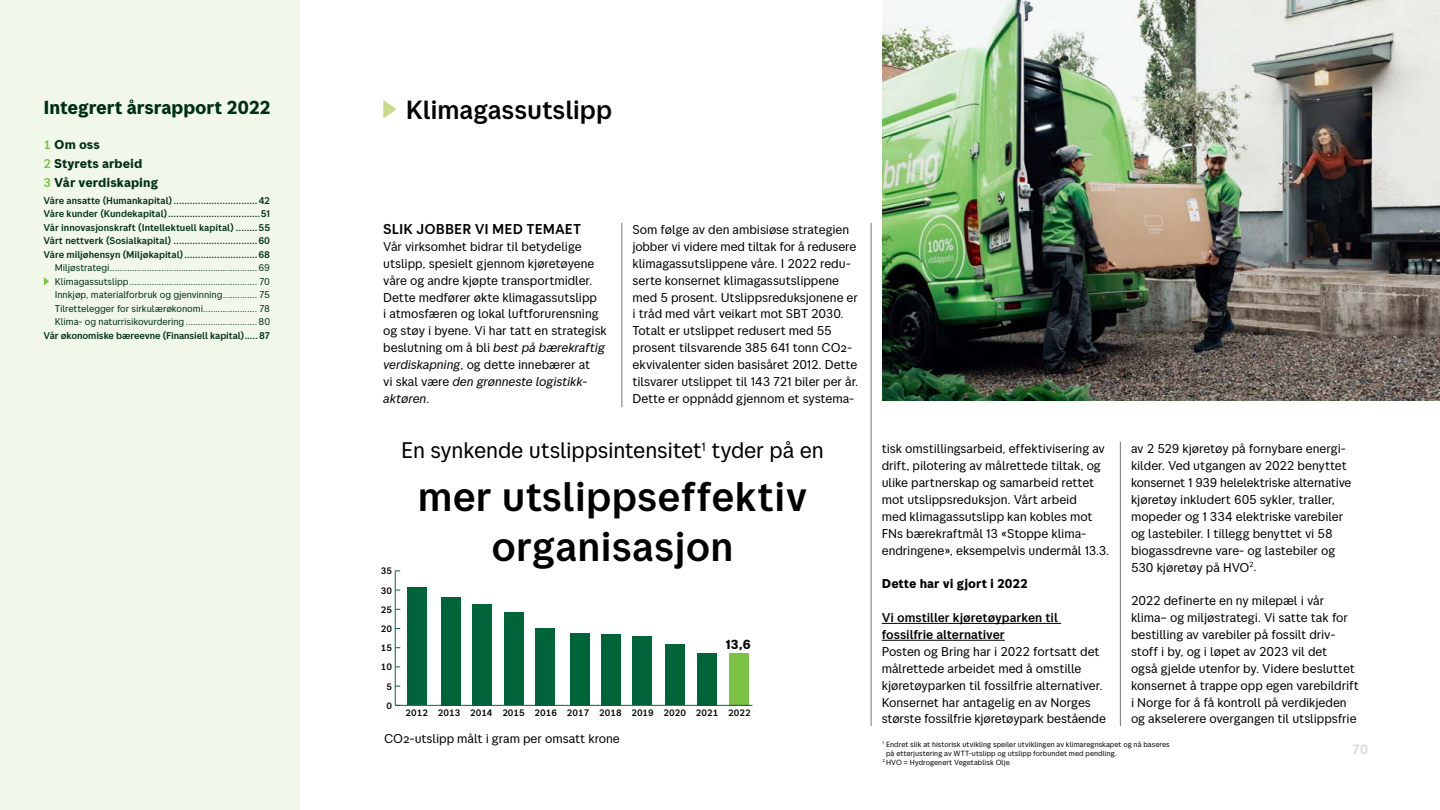
<style>
.page{position:relative;width:1440px;height:810px;background:#fff}
.page>*{position:absolute;margin:0;border:0;box-sizing:border-box;transform-origin:0 0}
.t1{font:500 41.25px/49.5px "Posten Sans";color:#000;text-align:center}
.t2{font:500 26.25px "Posten Sans";letter-spacing:-.01em;color:#000}
.t3{font:22.5px "Posten Sans";letter-spacing:-.01em;color:#000}
.t4{font:700 18.75px "Posten Sans";letter-spacing:-.005em;color:#002f19}
.t5{font:500 14.25px "Posten Sans";letter-spacing:.005em;color:#000}
.t6{font:500 13.5px "Posten Sans";color:#d6d6d6}
.t7{font:700 13.12px "Posten Sans";color:#000}
.t8{font:12.75px/16.9px "Posten Sans";letter-spacing:-.01em;color:#000}
.t9{font:500 12.75px/16.9px "Posten Sans";letter-spacing:-.005em;color:#000}
.t10{font:700 12.75px/18.8px "Posten Sans";color:#002f19}
.t11{font:700 12.75px "Posten Sans";color:#000}
.t12{font:500 9.75px/13.5px "Posten Sans";letter-spacing:-.005em;color:#002f19;text-align:justify}
.t13{font:9.75px/13.5px "Posten Sans";letter-spacing:-.01em;color:#002f19;text-align:justify}
.t14{font:500 9.38px "Posten Sans";color:#000}
.t15{font:7.5px "Posten Sans";letter-spacing:.005em;color:#000}
.s1{font-weight:500;color:#7bc144}
.s2{font-style:italic}
</style>
<div class="page">
<div style="left:0;top:0;width:300px;height:810px;background:#f1f7e9"></div>
<img style="left:882px;top:0;width:558px;height:400px">
<svg style="left:383px;top:100px;width:13px;height:18px"></svg>
<hr style="left:882px;top:623px;width:179px;height:1px;background:#000">
<hr style="left:882px;top:640px;width:123px;height:1px;background:#000">
<hr style="left:622px;top:223px;width:1px;height:184px;background:#767676">
<hr style="left:871px;top:223px;width:1px;height:503px;background:#767676">
<hr style="left:1120px;top:442px;width:1px;height:284px;background:#767676">
<hr style="left:395px;top:571px;width:1px;height:134px;background:#00643a">
<div style="left:407px;top:587px;width:20px;height:118px;background:#00643a"></div>
<div style="left:441px;top:597px;width:20px;height:108px;background:#00643a"></div>
<div style="left:472px;top:604px;width:20px;height:101px;background:#00643a"></div>
<div style="left:504px;top:612px;width:20px;height:93px;background:#00643a"></div>
<div style="left:535px;top:628px;width:20px;height:77px;background:#00643a"></div>
<div style="left:570px;top:633px;width:20px;height:72px;background:#00643a"></div>
<div style="left:601px;top:634px;width:20px;height:71px;background:#00643a"></div>
<div style="left:632px;top:637px;width:20px;height:68px;background:#00643a"></div>
<div style="left:665px;top:645px;width:20px;height:60px;background:#00643a"></div>
<div style="left:697px;top:653px;width:20px;height:52px;background:#00643a"></div>
<div style="left:729px;top:653px;width:20px;height:52px;background:#7bc144"></div>
<hr style="left:395px;top:705px;width:357px;height:1px;background:#00643a">
<svg style="left:44px;top:277px;width:5px;height:8px"></svg>
<h3 class="t4" style="left:43px;top:96px;width:229px">Integrert årsrapport 2022</h3>
<p class="t10" style="left:43px;top:135px;width:116px"><span class="s1">1</span> Om oss<br><span class="s1">2</span> Styrets arbeid<br><span class="s1">3</span> Vår verdiskaping</p>
<p class="t12" style="left:43px;top:194px;width:228px">Våre ansatte (Humankapital)...............................42<br>Våre kunder (Kundekapital)..................................51<br>Vår innovasjonskraft (Intellektuell kapital) ........55<br>Vårt nettverk (Sosialkapital) ...............................60<br>Våre miljøhensyn (Miljøkapital)...........................68</p>
<p class="t13" style="left:55px;top:261px;width:217px">Miljøstrategi............................................................69<br>Klimagassutslipp.................................................... 70<br>Innkjøp, materialforbruk og gjenvinning.............. 75<br>Tilrettelegger for sirkulærøkonomi...................... 78<br>Klima- og naturrisikovurdering .............................80</p>
<p class="t12" style="left:43px;top:329px;width:202px">Vår økonomiske bæreevne (Finansiell kapital)</p>
<p class="t12" style="left:259px;top:329px;width:12px">87</p>
<h2 class="t2" style="left:406px;top:94px;width:208px">Klimagassutslipp</h2>
<p class="t5" style="left:383px;top:220px;width:199px">SLIK JOBBER VI MED TEMAET</p>
<p class="t8" style="left:383px;top:238px;width:225px">Vår virksomhet bidrar til betydelige utslipp, spesielt gjennom kjøretøyene våre og andre kjøpte transportmidler.<br>Dette medfører økte klimagassutslipp<br>i atmosfæren og lokal luftforurensning og støy i byene. Vi har tatt en strategisk beslutning om å bli <span class="s2">best på bærekraftig verdiskapning</span>, og dette innebærer at<br>vi skal være <span class="s2">den grønneste logistikk&shy;aktøren</span>.</p>
<p class="t8" style="left:632px;top:221px;width:227px">Som følge av den ambisiøse strategien jobber vi videre med tiltak for å redusere klimagassutslippene våre. I 2022 redu&shy;serte konsernet klimagassutslippene med 5 prosent. Utslippsreduksjonene er i tråd med vårt veikart mot SBT 2030.<br>Totalt er utslippet redusert med 55 prosent tilsvarende 385 641 tonn CO2- ekvivalenter siden basisåret 2012. Dette tilsvarer utslippet til 143 721 biler per år.<br>Dette er oppnådd gjennom et systema-</p>
<p class="t14" style="left:381px;top:565px;width:13px">35</p>
<p class="t14" style="left:381px;top:585px;width:13px">30</p>
<p class="t14" style="left:381px;top:604px;width:13px">25</p>
<p class="t14" style="left:381px;top:623px;width:13px">20</p>
<p class="t14" style="left:381px;top:642px;width:13px">15</p>
<p class="t14" style="left:381px;top:662px;width:13px">10</p>
<p class="t14" style="left:386px;top:681px;width:7px">5</p>
<p class="t14" style="left:386px;top:700px;width:7px">0</p>
<h3 class="t3" style="left:401px;top:436px;width:424px">En synkende utslippsintensitet<sup>1</sup> tyder på en</h3>
<h1 class="t1" style="left:418px;top:471px;width:391px">mer utslippseffektiv organisasjon</h1>
<p class="t7" style="left:726px;top:637px;width:26px">13,6</p>
<p class="t14" style="left:406px;top:707px;width:347px">2012 2013 2014 2015 2016 2017 2018 2019 2020 2021 2022</p>
<p class="t8" style="left:384px;top:730px;width:237px">CO2-utslipp målt i gram per omsatt krone</p>
<p class="t8" style="left:882px;top:440px;width:229px">tisk omstillingsarbeid, effektivisering av drift, pilotering av målrettede tiltak, og ulike partnerskap og samarbeid rettet mot utslippsreduksjon. Vårt arbeid<br>med klimagassutslipp kan kobles mot FNs bærekraftmål 13 «Stoppe klima&shy;endringene», eksempelvis undermål 13.3.</p>
<p class="t11" style="left:882px;top:576px;width:148px">Dette har vi gjort i 2022</p>
<p class="t9" style="left:882px;top:609px;width:178px">Vi omstiller kjøretøyparken til fossilfrie alternativer</p>
<p class="t8" style="left:882px;top:643px;width:226px">Posten og Bring har i 2022 fortsatt det målrettede arbeidet med å omstille kjøretøyparken til fossilfrie alternativer.<br>Konsernet har antagelig en av Norges største fossilfrie kjøretøypark bestående</p>
<p class="t8" style="left:1131px;top:440px;width:222px">av 2 529 kjøretøy på fornybare energi&shy;kilder. Ved utgangen av 2022 benyttet konsernet 1 939 helelektriske alternative kjøretøy inkludert 605 sykler, traller, mopeder og 1 334 elektriske varebiler og lastebiler. I tillegg benyttet vi 58 biogassdrevne vare- og lastebiler og 530 kjøretøy på HVO<sup>2</sup>.</p>
<p class="t8" style="left:1131px;top:592px;width:229px">2022 definerte en ny milepæl i vår klima– og miljøstrategi. Vi satte tak for bestilling av varebiler på fossilt driv&shy;stoff i by, og i løpet av 2023 vil det<br>også gjelde utenfor by. Videre besluttet konsernet å trappe opp egen varebildrift i Norge for å få kontroll på verdikjeden og akselerere overgangen til utslippsfrie</p>
<p class="t15" style="left:882px;top:740px;width:289px"><sup>1</sup> Endret slik at historisk utvikling speiler utviklingen av klimaregnskapet og nå baseres</p>
<p class="t15" style="left:886px;top:749px;width:232px">på etterjustering av WTT-utslipp og utslipp forbundet med pendling.</p>
<p class="t15" style="left:882px;top:758px;width:129px"><sup>2</sup> HVO = Hydrogenert Vegetablisk Olje</p>
<p class="t6" style="left:1352px;top:742px;width:18px">70</p>
</div>
